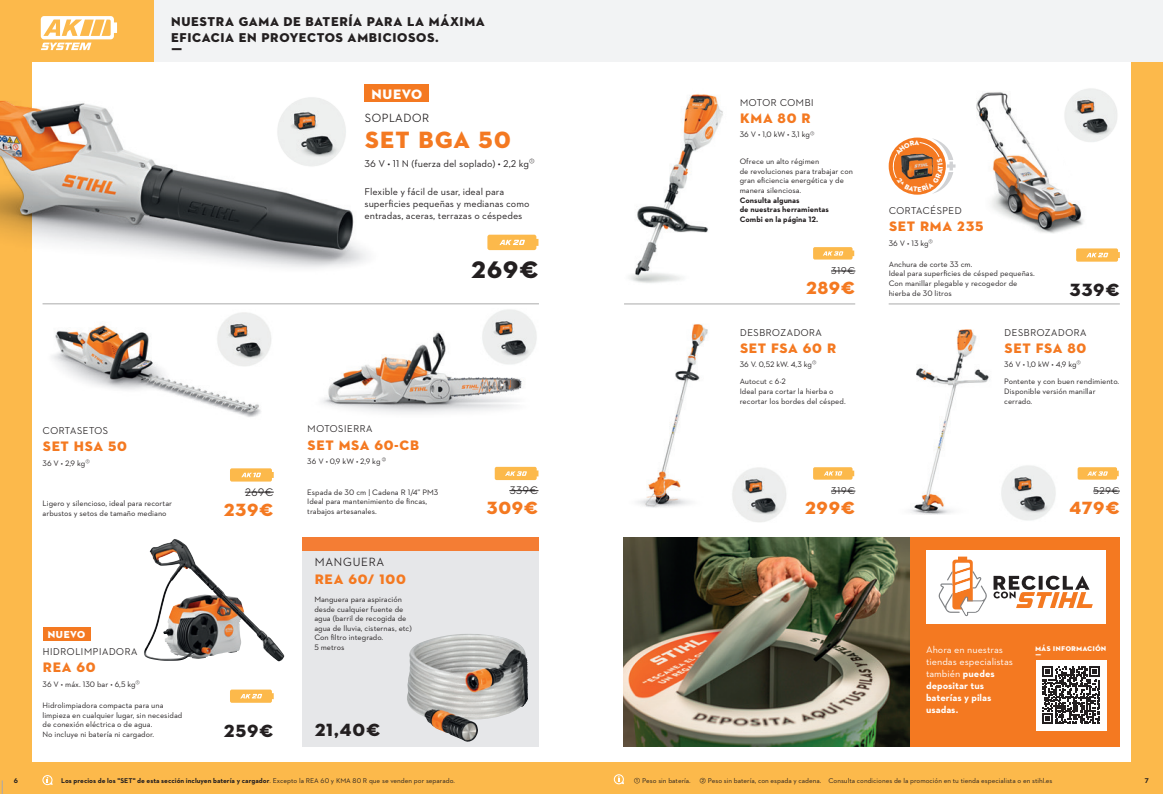
<style>
.page{position:relative;width:1163px;height:794px;background:#fff}
.page>*{position:absolute;margin:0;border:0;box-sizing:border-box;transform-origin:0 0}
.Absatzformat_1{font:24.4px "STIHL Contraface Display Titling";color:#231f20}
.Absatzformat_1-2{font:24px "STIHL Contraface Display Titling";color:#f47921}
.Absatzformat_1-3{font:18px "STIHL Contraface Display Titling";letter-spacing:-.005em;color:#f47921}
.Absatzformat_1-4{font:18px "STIHL Contraface Display Titling";color:#231f20}
.Absatzformat_1-5{font:14px "STIHL Contraface Display Titling";color:#f47921}
.Absatzformat_1-6{font:13.9px "STIHL Contraface Display Titling";letter-spacing:-.005em;color:#fff}
.t1{font:13px/15.6px "STIHL Contraface Display Titling";color:#231f20}
.Absatzformat_1-7{font:500 12px "STIHL Contraface Display";letter-spacing:.005em;color:#231f20}
.Absatzformat_1-8{font:500 11px "STIHL Contraface Display";letter-spacing:-.01em;color:#231f20}
.Absatzformat_1-9{font:10.3px "STIHL Contraface Display Titling";color:#fff}
.t2{font:10px/12px "STIHL Contraface Text";color:#231f20}
.Absatzformat_1-10{font:500 10px "STIHL Contraface Display";color:#231f20}
.t3{font:10px/12px "STIHL Contraface Text";color:#fff}
.t4{font:700 10px/12px "STIHL Contraface Text";color:#fff}
.t5{font:8px/9.6px "STIHL Contraface Text";color:#231f20}
.t6{font:700 8px "STIHL Contraface Text";color:#231f20}
.t7{font:7px "STIHL Contraface Text";color:#231f20}
.t8{font:700 7px "STIHL Contraface Text";color:#231f20}
.t9{font:7px "STIHL Contraface Display Titling";color:#fff}
.s1{font-weight:700}
.s2{font-weight:400}
</style>
<div class="page">
<div style="left:0;top:0;width:1162px;height:794px;background:#fcb94b"></div>
<div style="left:32px;top:33px;width:1098px;height:729px;background:#fff"></div>
<svg style="left:2px;top:780px;width:1px;height:14px"></svg>
<div style="left:153px;top:0;width:1009px;height:61px;background:#f2f3f4"></div>
<div style="left:0;top:0;width:154px;height:61px;background:#fcb94b"></div>
<svg style="left:41px;top:16px;width:76px;height:34px"></svg>
<svg style="left:1076px;top:248px;width:43px;height:14px"></svg>
<svg style="left:487px;top:235px;width:51px;height:15px"></svg>
<div style="left:302px;top:544px;width:236px;height:202px;background:#e6e7e9"></div>
<div style="left:302px;top:537px;width:237px;height:13px;background:#f47d34"></div>
<img style="left:407px;top:639px;width:121px;height:103px">
<img style="left:976px;top:92px;width:108px;height:142px">
<img style="left:1061px;top:88px;width:56px;height:56px">
<hr style="left:888px;top:304px;width:231px;height:1px;background:#ababab">
<img style="left:630px;top:94px;width:93px;height:189px">
<svg style="left:813px;top:247px;width:41px;height:12px"></svg>
<svg style="left:831px;top:271px;width:24px;height:1px"></svg>
<img style="left:52px;top:325px;width:209px;height:92px">
<svg style="left:230px;top:468px;width:44px;height:13px"></svg>
<svg style="left:245px;top:492px;width:29px;height:1px"></svg>
<img style="left:216px;top:312px;width:55px;height:56px">
<img style="left:321px;top:304px;width:215px;height:109px">
<svg style="left:494px;top:467px;width:44px;height:13px"></svg>
<svg style="left:509px;top:490px;width:29px;height:1px"></svg>
<img style="left:480px;top:309px;width:57px;height:56px">
<hr style="left:624px;top:304px;width:231px;height:1px;background:#ababab">
<div style="left:909px;top:537px;width:210px;height:209px;background:#f47921"></div>
<div style="left:1035px;top:660px;width:70px;height:70px;background:#fff"></div>
<svg style="left:1042px;top:666px;width:57px;height:58px"></svg>
<hr style="left:43px;top:303px;width:496px;height:1px;background:#ababab">
<img style="left:637px;top:324px;width:71px;height:184px">
<svg style="left:813px;top:467px;width:41px;height:12px"></svg>
<svg style="left:831px;top:491px;width:24px;height:1px"></svg>
<img style="left:732px;top:467px;width:54px;height:55px">
<div style="left:364px;top:84px;width:65px;height:18px;background:#f47921"></div>
<svg style="left:230px;top:689px;width:44px;height:14px"></svg>
<div style="left:43px;top:627px;width:47px;height:13px;background:#f47921"></div>
<img style="left:144px;top:539px;width:97px;height:122px">
<img style="left:910px;top:329px;width:79px;height:185px">
<svg style="left:1077px;top:467px;width:41px;height:12px"></svg>
<svg style="left:1093px;top:491px;width:26px;height:1px"></svg>
<img style="left:1001px;top:465px;width:55px;height:56px">
<svg style="left:42px;top:775px;width:11px;height:10px"></svg>
<svg style="left:613px;top:774px;width:11px;height:10px"></svg>
<img style="left:42px;top:97px;width:359px;height:213px">
<img style="left:0;top:101px;width:353px;height:148px">
<img style="left:623px;top:537px;width:286px;height:209px">
<div style="left:925px;top:551px;width:180px;height:73px;background:#fff"></div>
<svg style="left:993px;top:575px;width:99px;height:33px"></svg>
<svg style="left:938px;top:556px;width:48px;height:60px"></svg>
<svg style="left:891px;top:138px;width:64px;height:56px"></svg>
<p class="t1" style="left:171px;top:14px;width:316px">NUESTRA GAMA DE BATERÍA PARA LA MÁXIMA<br>EFICACIA EN PROYECTOS AMBICIOSOS.</p>
<p class="t1" style="left:171px;top:45px;width:13px">Ƒ</p>
<p class="Absatzformat_1-6" style="left:371px;top:85px;width:53px">NUEVO</p>
<p class="Absatzformat_1-7" style="left:364px;top:111px;width:67px">SOPLADOR</p>
<p class="Absatzformat_1-2" style="left:364px;top:125px;width:148px">SET BGA 50</p>
<p class="t2" style="left:364px;top:157px;width:172px">36 V • 11 N (fuerza del soplado) • 2,2 kg<sup>①</sup></p>
<p class="t2" style="left:364px;top:186px;width:166px">Flexible y fácil de usar, ideal para superficies pequeñas y medianas como entradas, aceras, terrazas o céspedes</p>
<p class="Absatzformat_1" style="left:471px;top:254px;width:70px">269€</p>
<p class="Absatzformat_1-10" style="left:43px;top:425px;width:67px">CORTASETOS</p>
<p class="Absatzformat_1-5" style="left:43px;top:437px;width:86px">SET HSA 50</p>
<p class="t5" style="left:43px;top:458px;width:49px">36 V • 2,9 kg<sup>①</sup></p>
<p class="t5" style="left:43px;top:498px;width:131px">Ligero y silencioso, ideal para recortar</p>
<p class="t5" style="left:43px;top:508px;width:125px">arbustos y setos de tamaño mediano</p>
<p class="Absatzformat_1-9" style="left:47px;top:628px;width:40px">NUEVO</p>
<p class="Absatzformat_1-10" style="left:43px;top:646px;width:97px">HIDROLIMPIADORA</p>
<p class="Absatzformat_1-5" style="left:43px;top:658px;width:55px">REA 60</p>
<p class="t5" style="left:43px;top:679px;width:99px">36 V • máx. 130 bar • 6,5 kg<sup>①</sup></p>
<p class="t5" style="left:43px;top:700px;width:141px">Hidrolimpiadora compacta para una limpieza en cualquier lugar, sin necesidad de conexión eléctrica o de agua.<br>No incluye ni batería ni cargador.</p>
<p class="Absatzformat_1-8" style="left:245px;top:486px;width:30px">269€</p>
<p class="Absatzformat_1-3" style="left:223px;top:498px;width:52px">239€</p>
<p class="Absatzformat_1-4" style="left:223px;top:719px;width:52px">259€</p>
<p class="Absatzformat_1-10" style="left:307px;top:423px;width:67px">MOTOSIERRA</p>
<p class="Absatzformat_1-5" style="left:307px;top:436px;width:114px">SET MSA 60-CB</p>
<p class="t5" style="left:307px;top:456px;width:80px">36 V • 0,9 kW • 2,9 kg <sup>②</sup></p>
<p class="t5" style="left:307px;top:487px;width:133px">Espada de 30 cm | Cadena R 1/4” PM3<br>Ideal para mantenimiento de fincas, trabajos artesanales.</p>
<p class="Absatzformat_1-8" style="left:509px;top:484px;width:31px">339€</p>
<p class="Absatzformat_1-3" style="left:486px;top:497px;width:54px">309€</p>
<p class="Absatzformat_1-7" style="left:314px;top:555px;width:72px">MANGUERA</p>
<p class="Absatzformat_1-5" style="left:314px;top:570px;width:93px">REA 60/ 100</p>
<p class="t5" style="left:314px;top:594px;width:89px">Manguera para aspiración</p>
<p class="t5" style="left:314px;top:604px;width:99px">desde cualquier fuente de agua (barril de recogida de agua de lluvia, cisternas, etc)</p>
<p class="t5" style="left:314px;top:633px;width:70px">Con filtro integrado.</p>
<p class="t5" style="left:314px;top:642px;width:32px">5 metros</p>
<p class="Absatzformat_1-4" style="left:314px;top:719px;width:68px">21,40€</p>
<p class="Absatzformat_1-10" style="left:739px;top:97px;width:76px">MOTOR COMBI</p>
<p class="Absatzformat_1-5" style="left:739px;top:109px;width:73px">KMA 80 R</p>
<p class="t5" style="left:739px;top:130px;width:76px">36 V • 1,0 kW • 3,1 kg<sup>①</sup></p>
<p class="t5" style="left:739px;top:157px;width:81px">Ofrece un alto régimen</p>
<p class="t5" style="left:739px;top:166px;width:115px">de revoluciones para trabajar con gran eficiencia energética y de manera silenciosa.<br><span class="s1">Consulta algunas</span></p>
<p class="t6" style="left:739px;top:204px;width:91px">de nuestras herramientas</p>
<p class="t6" style="left:739px;top:214px;width:80px">Combi en la página 12.</p>
<p class="Absatzformat_1-10" style="left:830px;top:265px;width:26px">319€</p>
<p class="Absatzformat_1-3" style="left:805px;top:277px;width:51px">289€</p>
<p class="Absatzformat_1-10" style="left:739px;top:327px;width:84px">DESBROZADORA</p>
<p class="Absatzformat_1-5" style="left:739px;top:339px;width:98px">SET FSA 60 R</p>
<p class="t5" style="left:739px;top:359px;width:78px">36 V. 0,52 kW. 4,3 kg<sup>①</sup></p>
<p class="t5" style="left:739px;top:377px;width:48px">Autocut c 6-2</p>
<p class="t5" style="left:739px;top:386px;width:108px">Ideal para cortar la hierba o recortar los bordes del césped.</p>
<p class="Absatzformat_1-10" style="left:830px;top:485px;width:26px">319€</p>
<p class="Absatzformat_1-3" style="left:804px;top:497px;width:52px">299€</p>
<p class="Absatzformat_1-10" style="left:888px;top:205px;width:75px">CORTACÉSPED</p>
<p class="Absatzformat_1-5" style="left:888px;top:218px;width:97px">SET RMA 235</p>
<p class="t5" style="left:888px;top:238px;width:46px">36 V • 13 kg<sup>①</sup></p>
<p class="t5" style="left:888px;top:259px;width:85px">Anchura de corte 33 cm.</p>
<p class="t5" style="left:888px;top:269px;width:147px">Ideal para superficies de césped pequeñas.<br>Con manillar plegable y recogedor de hierba de 30 litros</p>
<p class="Absatzformat_1-4" style="left:1068px;top:278px;width:52px">339€</p>
<p class="Absatzformat_1-10" style="left:1004px;top:327px;width:84px">DESBROZADORA</p>
<p class="Absatzformat_1-5" style="left:1004px;top:339px;width:84px">SET FSA 80</p>
<p class="t5" style="left:1004px;top:359px;width:78px">36 V • 1,0 kW • 4,9 kg<sup>①</sup></p>
<p class="t5" style="left:1004px;top:377px;width:116px">Pontente y con buen rendimiento.<br>Disponible versión manillar cerrado.</p>
<p class="Absatzformat_1-10" style="left:1093px;top:485px;width:28px">529€</p>
<p class="Absatzformat_1-3" style="left:1068px;top:497px;width:53px">479€</p>
<p class="t3" style="left:925px;top:643px;width:88px">Ahora en nuestras tiendas especialistas también <span class="s1">puedes depositar tus</span></p>
<p class="t4" style="left:925px;top:691px;width:67px">baterías y pilas usadas.</p>
<p class="t9" style="left:1034px;top:644px;width:73px">MÁS INFORMACIÓN</p>
<p class="t9" style="left:1034px;top:652px;width:8px">Ƒ</p>
<p class="t8" style="left:61px;top:776px;width:395px">Los precios de los "SET" de esta sección incluyen batería y cargador<span class="s2">. Excepto la REA 60 y KMA 80 R que se venden por separado.</span></p>
<p class="t7" style="left:633px;top:776px;width:420px">① Peso sin batería. ② Peso sin batería, con espada y cadena. Consulta condiciones de la promoción en tu tienda especialista o en stihl.es</p>
<p class="t8" style="left:14px;top:776px;width:6px">6</p>
<p class="t8" style="left:1144px;top:776px;width:6px">7</p>
</div>
